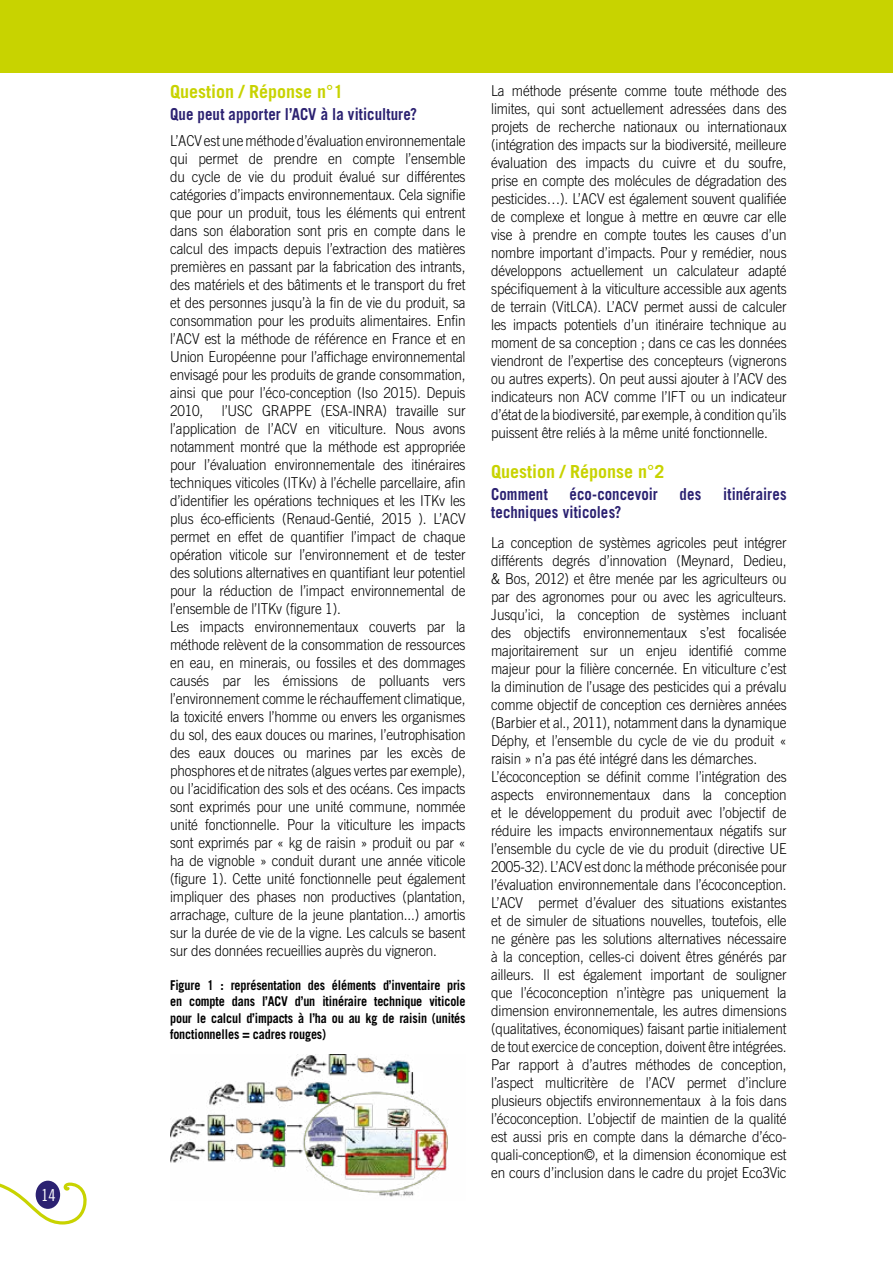
<style>
.page{position:relative;width:893px;height:1263px;background:#fff}
.page>*{position:absolute;margin:0;border:0;box-sizing:border-box;transform-origin:0 0}
.t1{font:700 18px "Trade Gothic LT Std";color:#c8d300}
.t2{font:700 16.5px "Trade Gothic LT Std";letter-spacing:.005em;color:#2b2171;scale:.9 1}
.t3{font:16.5px "Trade Gothic LT Std Cn 18";color:#fff}
.t4{font:300 15px/18px "Trade Gothic LT Std";letter-spacing:-.01em;color:#000;scale:.9 1}
.t5{font:700 13.5px/16.2px "Trade Gothic LT Std";letter-spacing:-.01em;color:#000;text-align:justify;scale:.9 1}
</style>
<div class="page">
<svg style="left:0;top:1180px;width:87px;height:45px"></svg>
<div style="left:0;top:0;width:893px;height:72px;background:#c8d300"></div>
<img style="left:170px;top:1055px;width:278px;height:142px">
<p class="t3" style="left:41px;top:1185px;width:16px">14</p>
<p class="t1" style="left:170px;top:81px;width:175px">Question / Réponse n°1</p>
<p class="t2" style="left:170px;top:104px;width:276px">Que peut apporter l’ACV à la viticulture?</p>
<p class="t4" style="left:170px;top:131px;width:330px">L’ACV est une méthode d’évaluation environnementale qui permet de prendre en compte l’ensemble du cycle de vie du produit évalué sur différentes catégories d’impacts environnementaux. Cela signifie que pour un produit, tous les éléments qui entrent dans son élaboration sont pris en compte dans le calcul des impacts depuis l’extraction des matières premières en passant par la fabrication des intrants, des matériels et des bâtiments et le transport du fret et des personnes jusqu’à la fin de vie du produit, sa consommation pour les produits alimentaires. Enfin l’ACV est la méthode de référence en France et en Union Européenne pour l’affichage environnemental envisagé pour les produits de grande consommation, ainsi que pour l’éco-conception (Iso 2015). Depuis 2010, l’USC GRAPPE (ESA-INRA) travaille sur l’application de l’ACV en viticulture. Nous avons notamment montré que la méthode est appropriée pour l’évaluation environnementale des itinéraires techniques viticoles (ITKv) à l’échelle parcellaire, afin d’identifier les opérations techniques et les ITKv les plus éco-efficients (Renaud-Gentié, 2015 ). L’ACV permet en effet de quantifier l’impact de chaque opération viticole sur l’environnement et de tester des solutions alternatives en quantifiant leur potentiel pour la réduction de l’impact environnemental de l’ensemble de l’ITKv (figure 1).<br>Les impacts environnementaux couverts par la méthode relèvent de la consommation de ressources en eau, en minerais, ou fossiles et des dommages causés par les émissions de polluants vers l’environnement comme le réchauffement climatique, la toxicité envers l’homme ou envers les organismes du sol, des eaux douces ou marines, l’eutrophisation des eaux douces ou marines par les excès de phosphores et de nitrates (algues vertes par exemple), ou l’acidification des sols et des océans. Ces impacts sont exprimés pour une unité commune, nommée unité fonctionnelle. Pour la viticulture les impacts sont exprimés par « kg de raisin » produit ou par « ha de vignoble » conduit durant une année viticole (figure 1). Cette unité fonctionnelle peut également impliquer des phases non productives (plantation, arrachage, culture de la jeune plantation... ) amortis sur la durée de vie de la vigne. Les calculs se basent sur des données recueillies auprès du vigneron.</p>
<p class="t5" style="left:170px;top:977px;width:330px">Figure 1 : représentation des éléments d’inventaire pris en compte dans l’ACV d’un itinéraire technique viticole pour le calcul d’impacts à l’ha ou au kg de raisin (unités fonctionnelles = cadres rouges)</p>
<p class="t4" style="left:491px;top:81px;width:330px;text-align:justify">La méthode présente comme toute méthode des limites, qui sont actuellement adressées dans des projets de recherche nationaux ou internationaux (intégration des impacts sur la biodiversité, meilleure évaluation des impacts du cuivre et du soufre, prise en compte des molécules de dégradation des pesticides…). L’ACV est également souvent qualifiée de complexe et longue à mettre en œuvre car elle vise à prendre en compte toutes les causes d’un nombre important d’impacts. Pour y remédier, nous développons actuellement un calculateur adapté spécifiquement à la viticulture accessible aux agents de terrain (VitLCA). L’ACV permet aussi de calculer les impacts potentiels d’un itinéraire technique au moment de sa conception ; dans ce cas les données viendront de l’expertise des concepteurs (vignerons ou autres experts). On peut aussi ajouter à l’ACV des indicateurs non ACV comme l’IFT ou un indicateur d’état de la biodiversité, par exemple, à condition qu’ils puissent être reliés à la même unité fonctionnelle.</p>
<p class="t1" style="left:491px;top:460px;width:175px">Question / Réponse n°2</p>
<p class="t2" style="left:491px;top:484px;width:64px">Comment</p>
<p class="t2" style="left:570px;top:484px;width:100px">éco-concevoir</p>
<p class="t2" style="left:680px;top:484px;width:26px">des</p>
<p class="t2" style="left:723px;top:484px;width:72px">itinéraires</p>
<p class="t2" style="left:491px;top:502px;width:146px">techniques viticoles?</p>
<p class="t4" style="left:491px;top:533px;width:330px">La conception de systèmes agricoles peut intégrer différents degrés d’innovation (Meynard, Dedieu, &amp; Bos, 2012) et être menée par les agriculteurs ou par des agronomes pour ou avec les agriculteurs.<br>Jusqu’ici, la conception de systèmes incluant des objectifs environnementaux s’est focalisée majoritairement sur un enjeu identifié comme majeur pour la filière concernée. En viticulture c’est la diminution de l’usage des pesticides qui a prévalu comme objectif de conception ces dernières années (Barbier et al. , 2011), notamment dans la dynamique Déphy, et l’ensemble du cycle de vie du produit « raisin » n’a pas été intégré dans les démarches.<br>L’écoconception se définit comme l’intégration des aspects environnementaux dans la conception et le développement du produit avec l’objectif de réduire les impacts environnementaux négatifs sur l’ensemble du cycle de vie du produit (directive UE 2005-32). L’ACV est donc la méthode préconisée pour l’évaluation environnementale dans l’écoconception.<br>L’ACV permet d’évaluer des situations existantes et de simuler de situations nouvelles, toutefois, elle ne génère pas les solutions alternatives nécessaire à la conception, celles-ci doivent êtres générés par ailleurs. Il est également important de souligner que l’écoconception n’intègre pas uniquement la dimension environnementale, les autres dimensions (qualitatives, économiques) faisant partie initialement de tout exercice de conception, doivent être intégrées.<br>Par rapport à d’autres méthodes de conception, l’aspect multicritère de l’ACV permet d’inclure plusieurs objectifs environnementaux à la fois dans l’écoconception. L’objectif de maintien de la qualité est aussi pris en compte dans la démarche d’éco&shy;quali-conception©, et la dimension économique est en cours d’inclusion dans le cadre du projet Eco3Vic</p>
</div>
